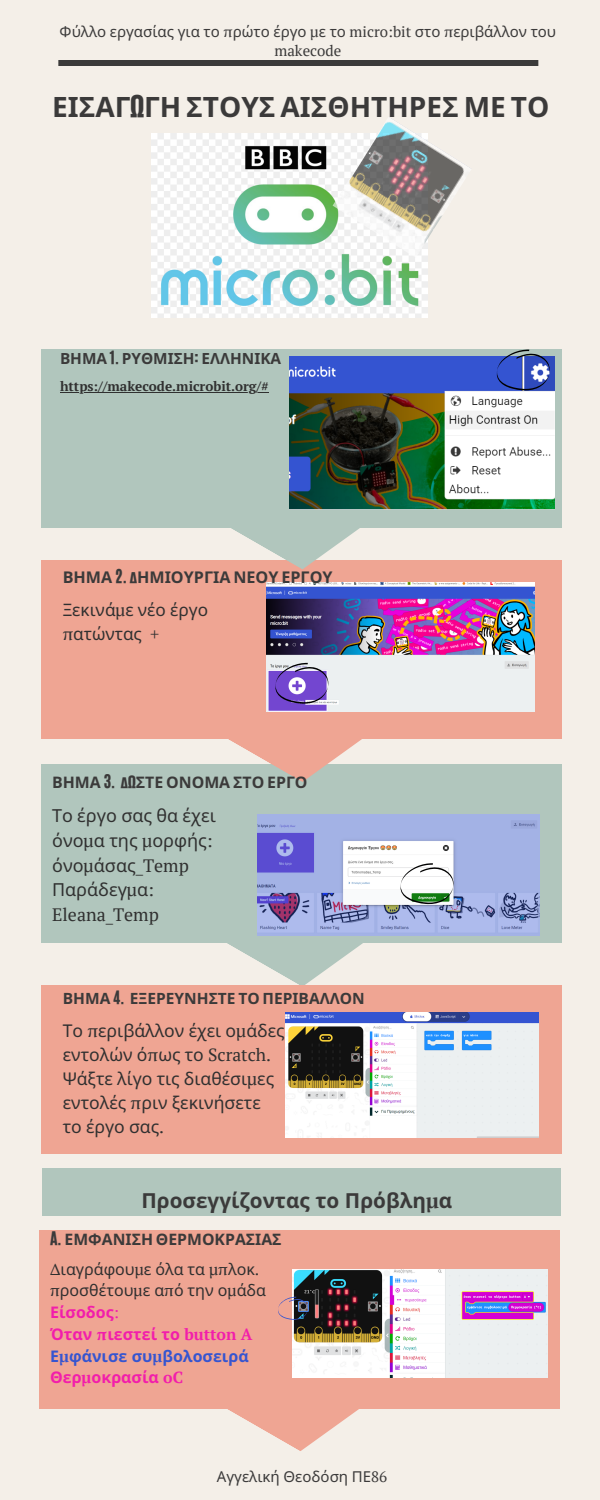
<style>
.page{position:relative;width:600px;height:1500px;background:#f4efe8}
.page>*{position:absolute;margin:0;border:0;box-sizing:border-box;transform-origin:0 0}
.t1{font:700 28px "Noto Sans";color:#3b3a3a}
.t2{font:700 20.7px "Noto Sans";color:#3b3a3a}
.t3{font:17.9px "Noto Sans";color:#303030}
.t4{font:17.9px "PT Serif";color:#303030}
.t5{font:17.6px "Noto Sans";color:#303030}
.t6{font:17.2px "Noto Sans";color:#303030}
.t7{font:700 16.2px "Noto Sans";color:#3b3a3a}
.t8{font:16px/21.8px "Noto Sans";color:#303030}
.t9{font:700 16px/21.8px "Noto Sans";color:#3655d0}
.t10{font:700 16px "Noto Sans";color:#f21eab}
.t11{font:700 15.9px "Noto Sans";color:#3b3a3a}
.t12{font:700 15.8px "Noto Sans";color:#3b3a3a}
.t13{font:700 15.5px "Noto Sans";color:#3b3a3a}
.t14{font:700 15.4px "Noto Sans";color:#3b3a3a}
.t15{font:15px/19.5px "Noto Sans";color:#3b3a3a;text-align:center}
.t16{font:700 13.5px "PT Serif";color:#303030}
.s1{font-family:"PT Serif"}
.s2{font-family:"CA Generated";font-weight:400}
.s3{font-weight:700;color:#f21eab}
.s4{font-family:"PT Serif";color:#f21eab}
.s5{color:#f21eab}
</style>
<div class="page">
<div style="left:42px;top:765px;width:520px;height:178px;background:#b1c6bd"></div>
<svg style="left:227px;top:880px;width:139px;height:105px"></svg>
<div style="left:42px;top:985px;width:520px;height:168px;background:#efa593"></div>
<div style="left:42px;top:560px;width:520px;height:179px;background:#efa593"></div>
<div style="left:42px;top:349px;width:520px;height:179px;background:#b1c6bd"></div>
<svg style="left:231px;top:509px;width:129px;height:60px"></svg>
<div style="left:58px;top:60px;width:480px;height:6px;background:#3b3a3a"></div>
<img style="left:289px;top:356px;width:265px;height:153px">
<img style="left:266px;top:582px;width:269px;height:129px">
<svg style="left:224px;top:663px;width:142px;height:119px"></svg>
<svg style="left:497px;top:349px;width:53px;height:42px"></svg>
<img style="left:258px;top:814px;width:282px;height:121px">
<svg style="left:400px;top:863px;width:53px;height:41px"></svg>
<img style="left:286px;top:1013px;width:253px;height:125px">
<img style="left:152px;top:134px;width:275px;height:183px">
<img style="left:333px;top:117px;width:138px;height:141px">
<div style="left:40px;top:1230px;width:520px;height:179px;background:#efa593"></div>
<svg style="left:228px;top:1409px;width:131px;height:42px"></svg>
<img style="left:292px;top:1270px;width:255px;height:108px">
<svg style="left:278px;top:1297px;width:30px;height:23px"></svg>
<div style="left:42px;top:1168px;width:519px;height:48px;background:#b1c6bd"></div>
<hr style="left:60px;top:392px;width:209px;height:1px;background:#303030">
<p class="t15" style="left:60px;top:21px;width:498px">Φύλλο εργασίας για το <span class="s1">π</span>ρώτο έργο <span class="s1">μ</span>ε το <span class="s1">micro:bit</span> στο <span class="s1">π</span>εριβάλλον του <span class="s1">makecode</span></p>
<p class="t1" style="left:52px;top:87px;width:499px">ΕΙΣΑΓ<span class="s2">Ω</span>ΓΗ ΣΤΟΥΣ ΑΙΣΘΗΤΗΡΕΣ ΜΕ ΤΟ</p>
<p class="t14" style="left:60px;top:348px;width:223px">ΒΗΜΑ <span class="s2">1.</span> ΡΥΘΜΙΣΗ<span class="s2">:</span> ΕΛΛΗΝΙΚΑ</p>
<p class="t16" style="left:60px;top:377px;width:210px">https://makecode.microbit.org/#</p>
<p class="t7" style="left:63px;top:566px;width:271px">ΒΗΜΑ <span class="s2">2. Δ</span>ΗΜΙΟΥΡΓΙΑ ΝΕΟΥ ΕΡΓΟΥ</p>
<p class="t6" style="left:63px;top:598px;width:147px">Ξεκινά<span class="s1">μ</span>ε νέο έργο</p>
<p class="t6" style="left:63px;top:621px;width:98px"><span class="s1">π</span>ατώντας <span class="s1">+</span></p>
<p class="t11" style="left:52px;top:771px;width:257px">ΒΗΜΑ <span class="s2">3. ΔΩ</span>ΣΤΕ ΟΝΟΜΑ ΣΤΟ ΕΡΓΟ</p>
<p class="t3" style="left:52px;top:803px;width:165px">Το έργο σας θα έχει</p>
<p class="t3" style="left:52px;top:828px;width:162px">όνο<span class="s1">μ</span>α της <span class="s1">μ</span>ορφής<span class="s1">:</span></p>
<p class="t3" style="left:52px;top:852px;width:138px">όνο<span class="s1">μ</span>άσας<span class="s1">_Temp</span></p>
<p class="t3" style="left:52px;top:877px;width:104px">Παράδεγ<span class="s1">μ</span>α<span class="s1">:</span></p>
<p class="t4" style="left:52px;top:902px;width:108px">Eleana_Temp</p>
<p class="t13" style="left:63px;top:988px;width:304px">ΒΗΜΑ <span class="s2">4.</span> ΕΞΕΡΕΥΝΗΣΤΕ ΤΟ ΠΕΡΙΒΑΛΛΟΝ</p>
<p class="t5" style="left:63px;top:1018px;width:223px">Το <span class="s1">π</span>εριβάλλον έχει ο<span class="s1">μ</span>άδες</p>
<p class="t5" style="left:63px;top:1042px;width:210px">εντολών ό<span class="s1">π</span>ως το <span class="s1">Scratch.</span></p>
<p class="t5" style="left:63px;top:1066px;width:213px">Ψάξτε λίγο τις διαθέσι<span class="s1">μ</span>ες</p>
<p class="t5" style="left:63px;top:1090px;width:200px">εντολές <span class="s1">π</span>ριν ξεκινήσετε</p>
<p class="t5" style="left:63px;top:1114px;width:103px">το έργο σας<span class="s1">.</span></p>
<p class="t2" style="left:142px;top:1186px;width:312px">Προσεγγίζοντας το Πρόβλη<span class="s1">μ</span>α</p>
<p class="t12" style="left:50px;top:1228px;width:233px"><span class="s2">A.</span> ΕΜΦΑΝΙΣΗ ΘΕΡΜΟΚΡΑΣΙΑΣ</p>
<p class="t8" style="left:50px;top:1258px;width:211px"><span class="s1">Δ</span>ιαγράφου<span class="s1">μ</span>ε όλα τα <span class="s1">μπ</span>λοκ<span class="s1">.</span></p>
<p class="t8" style="left:50px;top:1279px;width:217px"><span class="s1">π</span>ροσθέτου<span class="s1">μ</span>ε α<span class="s1">π</span>ό την ο<span class="s1">μ</span>άδα<br><span class="s3">Είσοδος</span><span class="s4">:</span></p>
<p class="t10" style="left:50px;top:1323px;width:204px">Όταν <span class="s1">π</span>ιεστεί το <span class="s1">button A</span></p>
<p class="t9" style="left:50px;top:1345px;width:200px">Ε<span class="s1">μ</span>φάνισε συ<span class="s1">μ</span>βολοσειρά<br><span class="s5">Θερ</span><span class="s4">μ</span><span class="s5">οκρασία</span> <span class="s4">oC</span></p>
<p class="t15" style="left:217px;top:1466px;width:172px">Αγγελική Θεοδόση ΠΕ<span class="s1">86</span></p>
</div>
